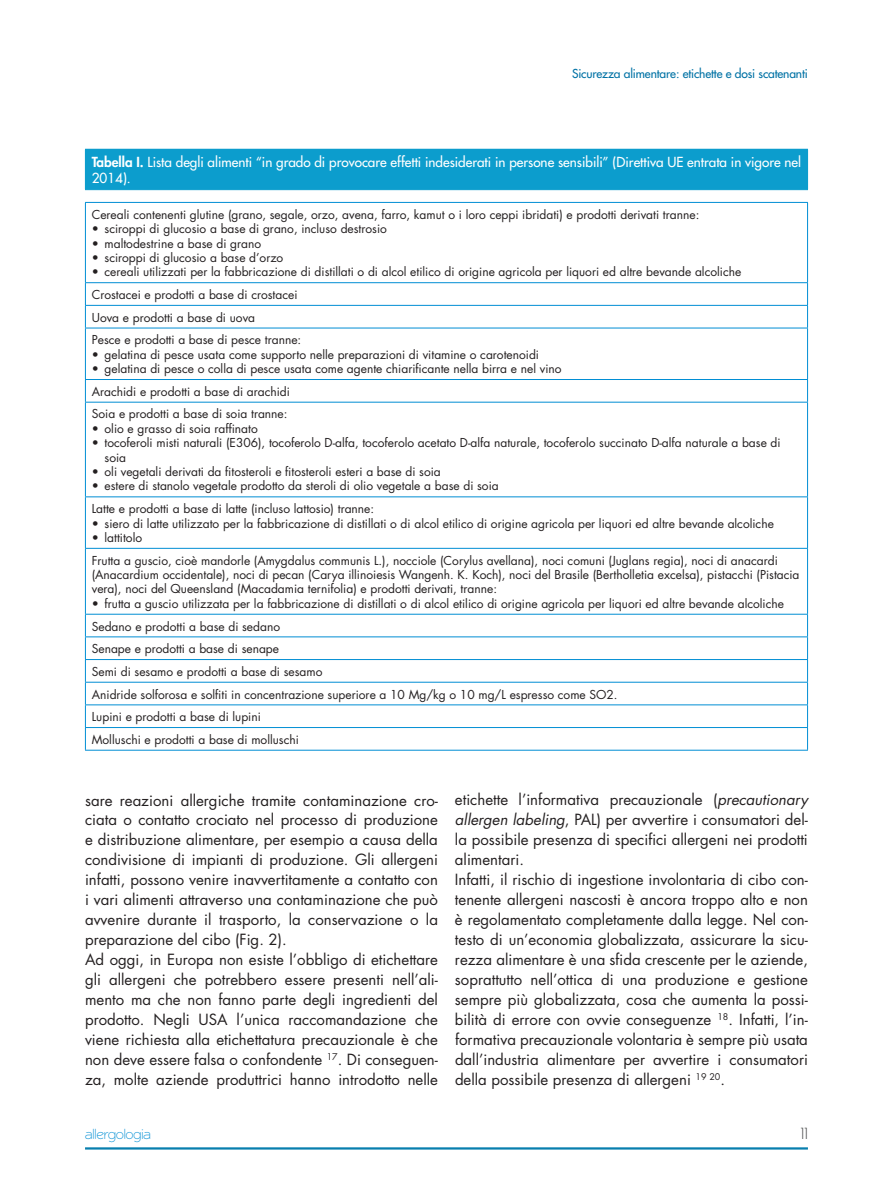
<style>
.page{position:relative;width:893px;height:1191px;background:#fff}
.page>*{position:absolute;margin:0;border:0;box-sizing:border-box;transform-origin:0 0}
.t1{font:15px/20px "Futura Std";color:#231f20}
.t2{font:15px "Rawengulk Sans";color:#008ed4}
.t3{font:300 15px "Prime";color:#4b4c4d}
.t4{font:500 13.5px/16.5px "Futura Std";color:#fff}
.t5{font:12px/22.6px "Futura Std";color:#231f20}
.t6{font:500 12px "Futura Std";letter-spacing:-.01em;color:#0072a5}
.s1{font-weight:800}
.s2{font-style:italic}
</style>
<div class="page">
<hr style="left:85px;top:1147px;width:723px;height:2px;background:#087fae">
<div style="left:85px;top:149px;width:722px;height:41px;background:#0c9dcd"></div>
<svg style="left:85px;top:190px;width:722px;height:560px"></svg>
<hr style="left:85px;top:305px;width:723px;height:1px;background:#008ed4">
<hr style="left:85px;top:328px;width:723px;height:1px;background:#008ed4">
<hr style="left:85px;top:379px;width:723px;height:1px;background:#008ed4">
<hr style="left:85px;top:402px;width:723px;height:1px;background:#008ed4">
<hr style="left:85px;top:496px;width:723px;height:1px;background:#008ed4">
<hr style="left:85px;top:548px;width:723px;height:1px;background:#008ed4">
<hr style="left:85px;top:614px;width:723px;height:1px;background:#008ed4">
<hr style="left:85px;top:636px;width:723px;height:1px;background:#008ed4">
<hr style="left:85px;top:659px;width:723px;height:1px;background:#008ed4">
<hr style="left:85px;top:682px;width:723px;height:1px;background:#008ed4">
<hr style="left:85px;top:704px;width:723px;height:1px;background:#008ed4">
<hr style="left:85px;top:727px;width:723px;height:1px;background:#008ed4">
<hr style="left:85px;top:149px;width:723px;height:1px;background:#0c9dcd">
<hr style="left:807px;top:150px;width:1px;height:39px;background:#0c9dcd">
<hr style="left:85px;top:189px;width:723px;height:1px;background:#0c9dcd">
<hr style="left:85px;top:203px;width:1px;height:79px;background:#008ed4">
<hr style="left:807px;top:203px;width:1px;height:79px;background:#008ed4">
<svg style="left:85px;top:283px;width:1px;height:45px"></svg>
<svg style="left:807px;top:283px;width:1px;height:45px"></svg>
<hr style="left:85px;top:328px;width:1px;height:51px;background:#008ed4">
<hr style="left:807px;top:328px;width:1px;height:51px;background:#008ed4">
<svg style="left:85px;top:380px;width:1px;height:22px"></svg>
<svg style="left:807px;top:380px;width:1px;height:22px"></svg>
<hr style="left:85px;top:402px;width:1px;height:94px;background:#008ed4">
<hr style="left:807px;top:402px;width:1px;height:94px;background:#008ed4">
<hr style="left:85px;top:497px;width:1px;height:51px;background:#008ed4">
<hr style="left:807px;top:497px;width:1px;height:51px;background:#008ed4">
<hr style="left:85px;top:549px;width:1px;height:65px;background:#008ed4">
<hr style="left:807px;top:549px;width:1px;height:65px;background:#008ed4">
<svg style="left:85px;top:614px;width:1px;height:136px"></svg>
<svg style="left:807px;top:614px;width:1px;height:136px"></svg>
<hr style="left:85px;top:750px;width:723px;height:1px;background:#008ed4">
<hr style="left:85px;top:282px;width:723px;height:1px;background:#008ed4">
<hr style="left:85px;top:202px;width:723px;height:1px;background:#008ed4">
<p class="t6" style="left:572px;top:66px;width:237px">Sicurezza alimentare: etichette e dosi scatenanti</p>
<p class="t4" style="left:92px;top:154px;width:711px"><span class="s1">Tabella I.</span> Lista degli alimenti “in grado di provocare effetti indesiderati in persone sensibili” (Direttiva UE entrata in vigore nel<br>2014).</p>
<p class="t5" style="left:92px;top:203px;width:609px">Cereali contenenti glutine (grano, segale, orzo, avena, farro, kamut o i loro ceppi ibridati) e prodotti derivati tranne:</p>
<p class="t5" style="left:92px;top:217px;width:297px">• sciroppi di glucosio a base di grano, incluso destrosio</p>
<p class="t5" style="left:92px;top:232px;width:171px">• maltodestrine a base di grano</p>
<p class="t5" style="left:92px;top:246px;width:193px">• sciroppi di glucosio a base d’orzo</p>
<p class="t5" style="left:92px;top:261px;width:651px">• cereali utilizzati per la fabbricazione di distillati o di alcol etilico di origine agricola per liquori ed altre bevande alcoliche Crostacei e prodotti a base di crostacei<br>Uova e prodotti a base di uova<br>Pesce e prodotti a base di pesce tranne:</p>
<p class="t5" style="left:92px;top:343px;width:449px">• gelatina di pesce usata come supporto nelle preparazioni di vitamine o carotenoidi</p>
<p class="t5" style="left:92px;top:357px;width:471px">• gelatina di pesce o colla di pesce usata come agente chiarificante nella birra e nel vino<br>Arachidi e prodotti a base di arachidi<br>Soia e prodotti a base di soia tranne:</p>
<p class="t5" style="left:92px;top:417px;width:168px">• olio e grasso di soia raffinato</p>
<p class="t5" style="left:105px;top:436px;width:678px;line-height:14.4px;text-indent:-13px">• tocoferoli misti naturali (E306), tocoferolo D-alfa, tocoferolo acetato D-alfa naturale, tocoferolo succinato D-alfa naturale a base di soia</p>
<p class="t5" style="left:92px;top:460px;width:351px">• oli vegetali derivati da fitosteroli e fitosteroli esteri a base di soia</p>
<p class="t5" style="left:92px;top:475px;width:408px">• estere di stanolo vegetale prodotto da steroli di olio vegetale a base di soia<br>Latte e prodotti a base di latte (incluso lattosio) tranne:</p>
<p class="t5" style="left:92px;top:512px;width:684px">• siero di latte utilizzato per la fabbricazione di distillati o di alcol etilico di origine agricola per liquori ed altre bevande alcoliche</p>
<p class="t5" style="left:92px;top:526px;width:687px">• lattitolo<br>Frutta a guscio, cioè mandorle (Amygdalus communis L.), nocciole (Corylus avellana), noci comuni (Juglans regia), noci di anacardi</p>
<p class="t5" style="left:92px;top:567px;width:709px;line-height:14.4px">(Anacardium occidentale), noci di pecan (Carya illinoiesis Wangenh. K. Koch), noci del Brasile (Bertholletia excelsa), pistacchi (Pistacia vera), noci del Queensland (Macadamia ternifolia) e prodotti derivati, tranne:</p>
<p class="t5" style="left:92px;top:592px;width:694px">• frutta a guscio utilizzata per la fabbricazione di distillati o di alcol etilico di origine agricola per liquori ed altre bevande alcoliche Sedano e prodotti a base di sedano<br>Senape e prodotti a base di senape<br>Semi di sesamo e prodotti a base di sesamo<br>Anidride solforosa e solfiti in concentrazione superiore a 10 Mg/kg o 10 mg/L espresso come SO2.<br>Lupini e prodotti a base di lupini<br>Molluschi e prodotti a base di molluschi</p>
<p class="t1" style="left:85px;top:790px;width:354px">sare reazioni allergiche tramite contaminazione cro&shy;ciata o contatto crociato nel processo di produzione e distribuzione alimentare, per esempio a causa della condivisione di impianti di produzione. Gli allergeni infatti, possono venire inavvertitamente a contatto con i vari alimenti attraverso una contaminazione che può avvenire durante il trasporto, la conservazione o la preparazione del cibo (Fig. 2).<br>Ad oggi, in Europa non esiste l’obbligo di etichettare gli allergeni che potrebbero essere presenti nell’ali&shy;mento ma che non fanno parte degli ingredienti del prodotto. Negli USA l’unica raccomandazione che viene richiesta alla etichettatura precauzionale è che non deve essere falsa o confondente <sup>17</sup>. Di conseguen&shy;za, molte aziende produttrici hanno introdotto nelle</p>
<p class="t1" style="left:455px;top:790px;width:354px">etichette l’informativa precauzionale (<span class="s2">precautionary allergen labeling</span>, PAL) per avvertire i consumatori del&shy;la possibile presenza di specifici allergeni nei prodotti alimentari.<br>Infatti, il rischio di ingestione involontaria di cibo con&shy;tenente allergeni nascosti è ancora troppo alto e non è regolamentato completamente dalla legge. Nel con&shy;testo di un’economia globalizzata, assicurare la sicu&shy;rezza alimentare è una sfida crescente per le aziende, soprattutto nell’ottica di una produzione e gestione sempre più globalizzata, cosa che aumenta la possi&shy;bilità di errore con ovvie conseguenze <sup>18</sup>. Infatti, l’in&shy;formativa precauzionale volontaria è sempre più usata dall’industria alimentare per avvertire i consumatori della possibile presenza di allergeni <sup>19</sup> <sup>20</sup>.</p>
<p class="t2" style="left:85px;top:1125px;width:67px">allergologia</p>
<p class="t3" style="left:801px;top:1125px;width:9px">11</p>
</div>
